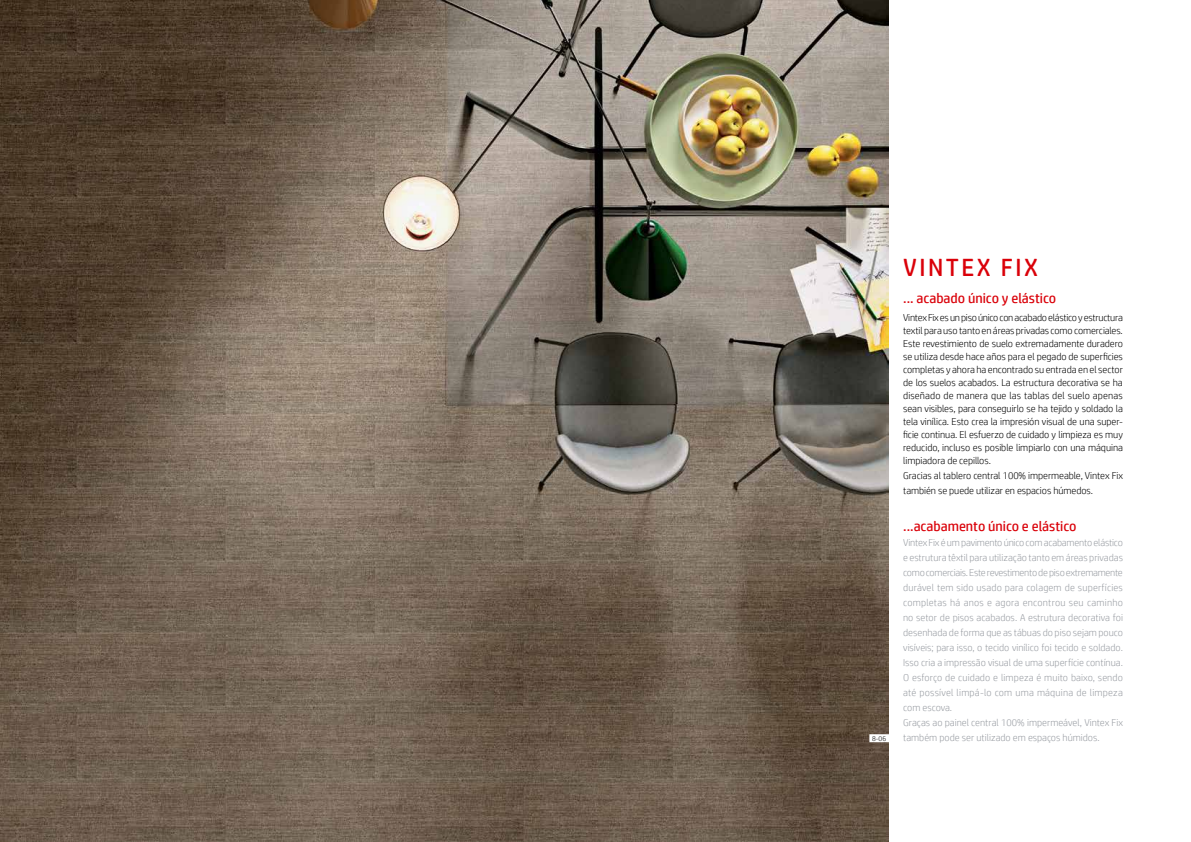
<style>
.page{position:relative;width:1191px;height:842px;background:#fff}
.page>*{position:absolute;margin:0;border:0;box-sizing:border-box;transform-origin:0 0}
.t1{font:25px "HP Simplified";letter-spacing:.1em;color:#da0009}
.t2{font:14px "HP Simplified";color:#da0009}
.t3{font:300 10px/13px "HP Simplified";letter-spacing:-.005em;color:#000;text-align:justify}
.t4{font:300 10px/15px "HP Simplified";color:#999da3}
.t5{font:300 7px "HP Simplified";color:#000}
</style>
<div class="page">
<img style="left:0;top:0;width:889px;height:842px">
<div style="left:869px;top:734px;width:20px;height:8px;background:#fff"></div>
<h1 class="t1" style="left:903px;top:251px;width:136px">VINTEX FIX</h1>
<h2 class="t2" style="left:903px;top:289px;width:154px">... acabado único y elástico</h2>
<p class="t3" style="left:903px;top:311px;width:221px">Vintex Fix es un piso único con acabado elástico y estructura textil para uso tanto en áreas privadas como comerciales.<br>Este revestimiento de suelo extremadamente duradero se utiliza desde hace años para el pegado de superficies completas y ahora ha encontrado su entrada en el sector de los suelos acabados. La estructura decorativa se ha diseñado de manera que las tablas del suelo apenas sean visibles, para conseguirlo se ha tejido y soldado la tela vinílica. Esto crea la impresión visual de una super&shy;ficie continua. El esfuerzo de cuidado y limpieza es muy reducido, incluso es posible limpiarlo con una máquina limpiadora de cepillos.</p>
<p class="t3" style="left:903px;top:467px;width:221px;line-height:15px">Gracias al tablero central 100% impermeable, Vintex Fix también se puede utilizar en espacios húmedos.</p>
<h2 class="t2" style="left:903px;top:517px;width:175px">...acabamento único e elástico</h2>
<p class="t4" style="left:903px;top:535px;width:221px">Vintex Fix é um pavimento único com acabamento elástico e estrutura têxtil para utilização tanto em áreas privadas como comerciais. Este revestimento de piso extremamente durável tem sido usado para colagem de superfícies completas há anos e agora encontrou seu caminho no setor de pisos acabados. A estrutura decorativa foi desenhada de forma que as tábuas do piso sejam pouco visíveis; para isso, o tecido vinílico foi tecido e soldado.<br>Isso cria a impressão visual de uma superfície contínua.<br>O esforço de cuidado e limpeza é muito baixo, sendo até possível limpá-lo com uma máquina de limpeza com escova.<br>Graças ao painel central 100% impermeável, Vintex Fix</p>
<p class="t5" style="left:872px;top:734px;width:15px">8-06</p>
<p class="t4" style="left:903px;top:730px;width:198px">também pode ser utilizado em espaços húmidos.</p>
</div>
